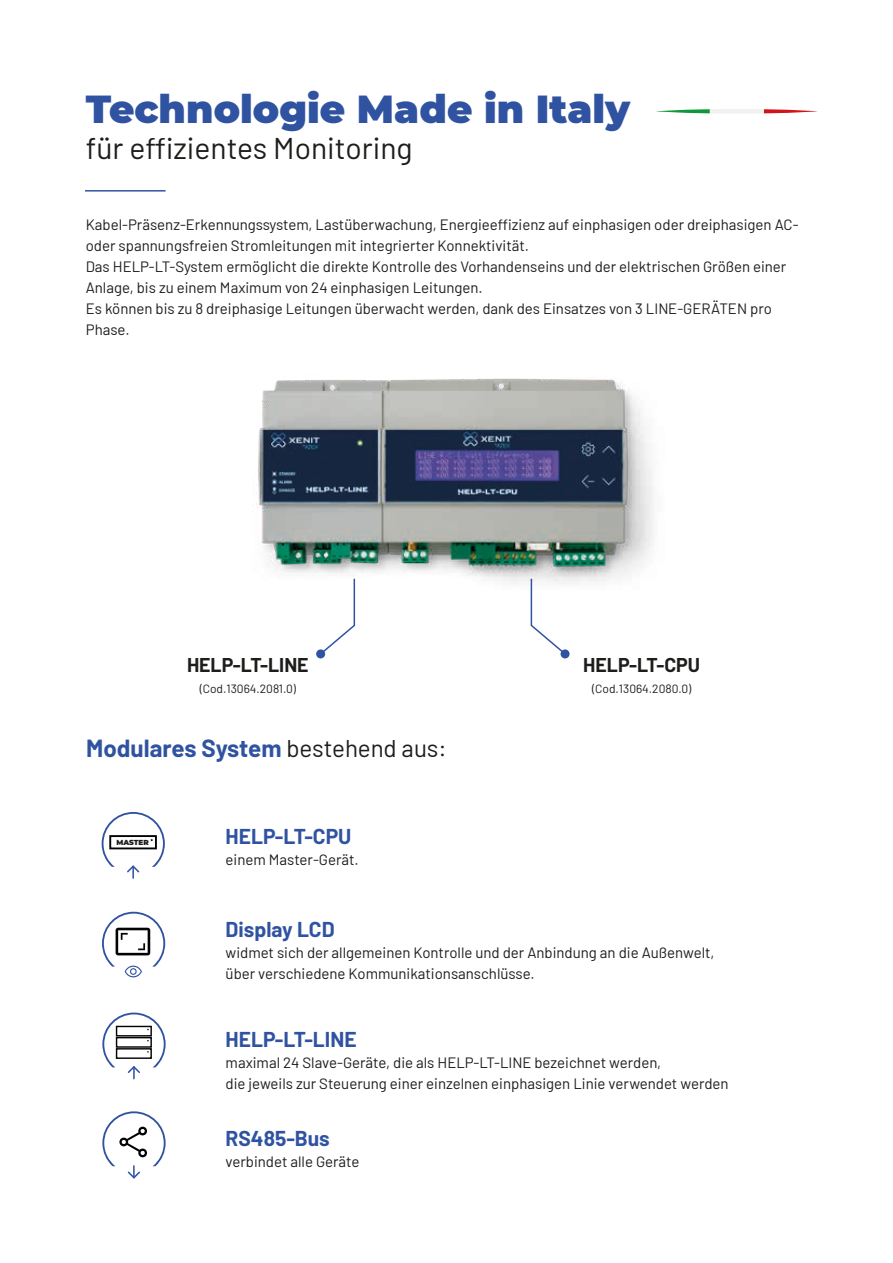
<style>
.page{position:relative;width:893px;height:1263px;background:#fff}
.page>*{position:absolute;margin:0;border:0;box-sizing:border-box;transform-origin:0 0}
.t1{font:900 39px "Montserrat";color:#3053a1}
.t2{font:30px "Barlow";color:#1d1d1b}
.t3{font:700 24.15px "Barlow";color:#3053a1}
.t4{font:700 21px "Barlow";color:#3053a1}
.t5{font:700 19.5px "Barlow";color:#1d1d1b}
.t6{font:15px/21px "Barlow";color:#1d1d1b}
.t7{font:12px "Barlow";color:#1d1d1b}
.t8{font:900 7.2px "Montserrat";color:#1d1d1b}
.s1{font-weight:400;color:#1d1d1b}
</style>
<div class="page">
<img style="left:252px;top:378px;width:401px;height:281px">
<hr style="left:85px;top:190px;width:81px;height:2px;background:#3053a1">
<svg style="left:102px;top:812px;width:63px;height:67px"></svg>
<svg style="left:102px;top:912px;width:63px;height:65px"></svg>
<svg style="left:102px;top:1012px;width:64px;height:67px"></svg>
<svg style="left:102px;top:1111px;width:64px;height:67px"></svg>
<svg style="left:656px;top:109px;width:162px;height:5px"></svg>
<svg style="left:530px;top:577px;width:37px;height:79px"></svg>
<div style="left:561px;top:649px;width:9px;height:9px;background:#3053a1;border-radius:50%"></div>
<svg style="left:319px;top:577px;width:37px;height:79px"></svg>
<div style="left:316px;top:649px;width:9px;height:9px;background:#3053a1;border-radius:50%"></div>
<h1 class="t1" style="left:86px;top:80px;width:546px">Technologie Made in Italy</h1>
<h2 class="t2" style="left:86px;top:126px;width:328px">für effizientes Monitoring</h2>
<p class="t6" style="left:86px;top:213px;width:714px">Kabel-Präsenz-Erkennungssystem, Lastüberwachung, Energieeffizienz auf einphasigen oder dreiphasigen AC&shy;oder spannungsfreien Stromleitungen mit integrierter Konnektivität.<br>Das HELP-LT-System ermöglicht die direkte Kontrolle des Vorhandenseins und der elektrischen Größen einer Anlage, bis zu einem Maximum von 24 einphasigen Leitungen.<br>Es können bis zu 8 dreiphasige Leitungen überwacht werden, dank des Einsatzes von 3 LINE-GERÄTEN pro Phase.</p>
<h3 class="t5" style="left:187px;top:651px;width:123px">HELP-LT-LINE</h3>
<p class="t7" style="left:200px;top:680px;width:98px">(Cod.13064.2081.0)</p>
<h3 class="t3" style="left:86px;top:731px;width:362px">Modulares System <span class="s1">bestehend aus:</span></h3>
<p class="t8" style="left:116px;top:837px;width:34px">MASTER</p>
<h3 class="t4" style="left:226px;top:821px;width:127px">HELP-LT-CPU</h3>
<p class="t6" style="left:226px;top:848px;width:135px">einem Master-Gerät.</p>
<h3 class="t5" style="left:583px;top:651px;width:118px">HELP-LT-CPU</h3>
<p class="t7" style="left:592px;top:680px;width:101px">(Cod.13064.2080.0)</p>
<h3 class="t4" style="left:226px;top:914px;width:111px">Display LCD</h3>
<p class="t6" style="left:226px;top:941px;width:490px">widmet sich der allgemeinen Kontrolle und der Anbindung an die Außenwelt, über verschiedene Kommunikationsanschlüsse.</p>
<h3 class="t4" style="left:226px;top:1024px;width:132px">HELP-LT-LINE</h3>
<p class="t6" style="left:226px;top:1051px;width:505px">maximal 24 Slave-Geräte, die als HELP-LT-LINE bezeichnet werden,<br>die jeweils zur Steuerung einer einzelnen einphasigen Linie verwendet werden</p>
<h3 class="t4" style="left:226px;top:1123px;width:106px">RS485-Bus</h3>
<p class="t6" style="left:226px;top:1150px;width:135px">verbindet alle Geräte</p>
</div>
